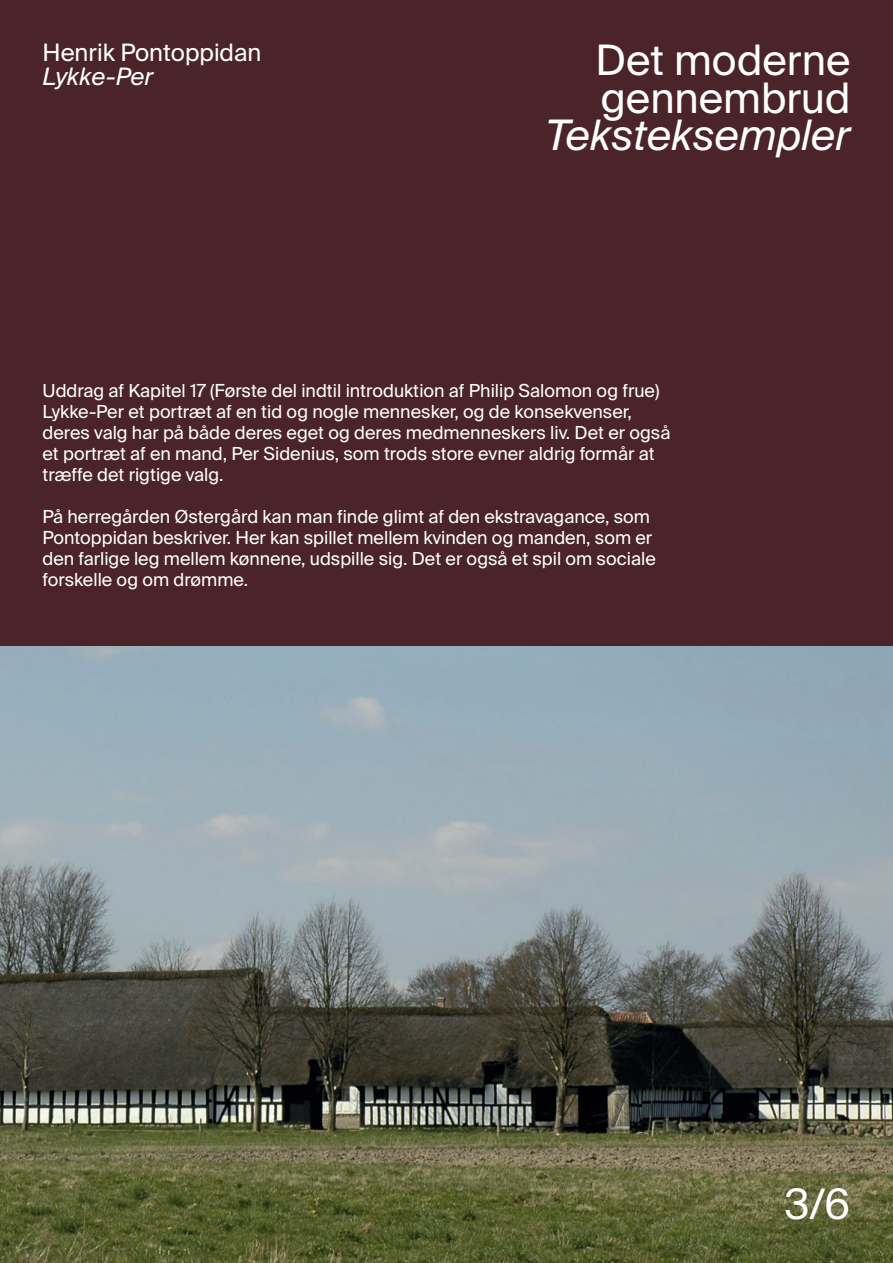
<style>
.page{position:relative;width:893px;height:1263px;background:#4b2429}
.page>*{position:absolute;margin:0;border:0;box-sizing:border-box;transform-origin:0 0}
.t1{font:42px/37.5px "Suisse Intl";color:#fff}
.t2{font:italic 42px "Suisse Intl";color:#fff}
.t3{font:24px "Suisse Intl";color:#fff}
.t4{font:italic 24px "Suisse Intl";color:#fff}
.t5{font:18px/21px "Suisse Intl";color:#fff}
</style>
<div class="page">
<img style="left:0;top:646px;width:893px;height:617px">
<h2 class="t3" style="left:43px;top:39px;width:220px">Henrik Pontoppidan</h2>
<h2 class="t4" style="left:43px;top:63px;width:112px">Lykke-Per</h2>
<h1 class="t1" style="left:595px;top:42px;width:256px">Det moderne gennembrud</h1>
<h1 class="t2" style="left:546px;top:111px;width:306px">Teksteksempler</h1>
<p class="t5" style="left:43px;top:380px;width:629px">Uddrag af Kapitel 17 (Første del indtil introduktion af Philip Salomon og frue)<br>Lykke-Per et portræt af en tid og nogle mennesker, og de konsekvenser, deres valg har på både deres eget og deres medmenneskers liv. Det er også et portræt af en mand, Per Sidenius, som trods store evner aldrig formår at træffe det rigtige valg.</p>
<p class="t5" style="left:43px;top:506px;width:615px">På herregården Østergård kan man finde glimt af den ekstravagance, som Pontoppidan beskriver. Her kan spillet mellem kvinden og manden, som er den farlige leg mellem kønnene, udspille sig. Det er også et spil om sociale forskelle og om drømme.</p>
<h1 class="t1" style="left:785px;top:1186px;width:67px">3/6</h1>
</div>
